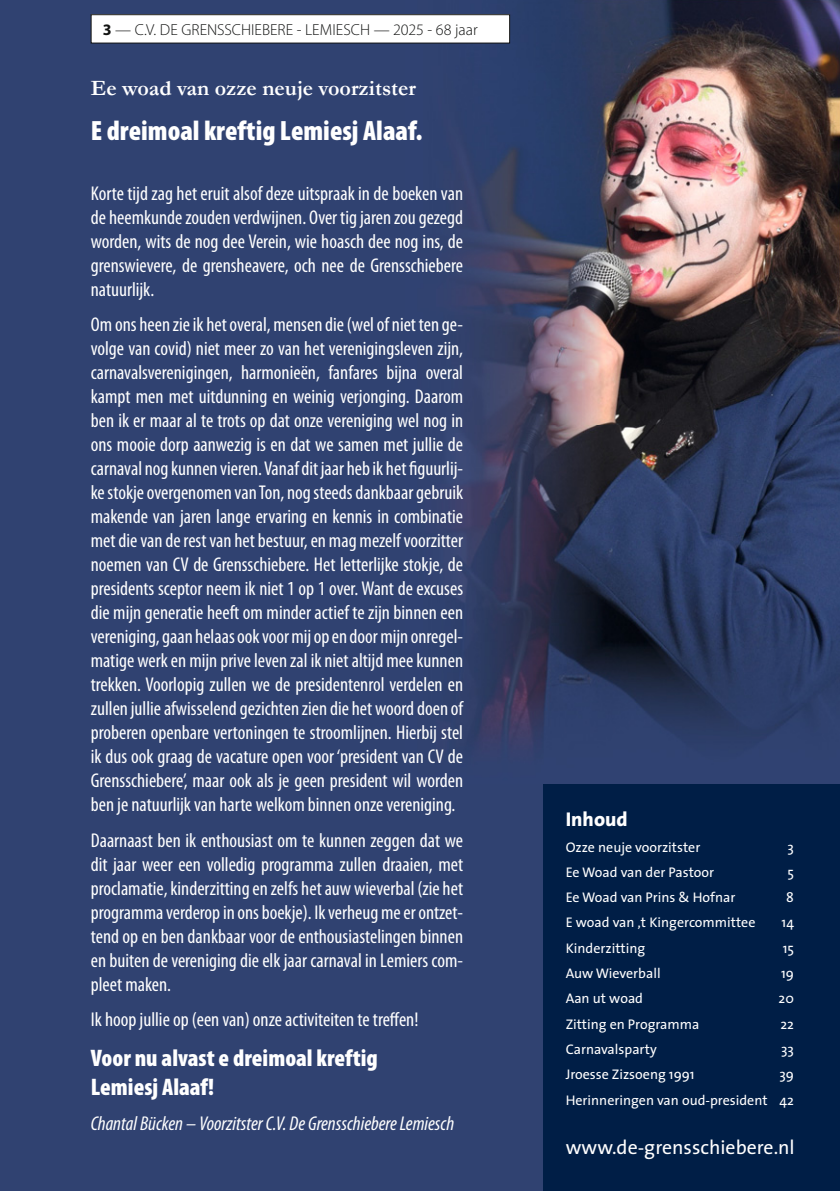
<style>
.page{position:relative;width:840px;height:1191px;background:#fff}
.page>*{position:absolute;margin:0;border:0;box-sizing:border-box;transform-origin:0 0}
.t1{font:900 condensed 28px "Myriad Pro";color:#fff}
.t2{font:900 condensed 24px/28.8px "Myriad Pro";color:#fff}
.t3{font:700 22px "Garamond";color:#fff}
.t4{font:condensed 20px/24px "Myriad Pro";color:#fff;text-align:justify}
.t5{font:italic condensed 20px "Myriad Pro";color:#fff}
.t6{font:800 20px "The Sans B8";color:#fff}
.t7{font:19.8px "The Sans";color:#fff}
.t8{font:300 16px "Myriad Pro";color:#131413}
.t9{font:14px/25.4px "The Sans";color:#fff;text-align:right}
.s1{font-weight:700}
</style>
<div class="page">
<div style="left:0;top:0;width:839px;height:1191px;background:#304271"></div>
<div style="left:542px;top:783px;width:297px;height:408px;background:#001e46"></div>
<img style="left:405px;top:0;width:434px;height:746px">
<div style="left:91px;top:15px;width:418px;height:28px;background:#fff"></div>
<div style="left:91px;top:14px;width:418px;height:29px;border:1px solid #131413"></div>
<p class="t8" style="left:103px;top:23px;width:376px"><span class="s1">3</span> — C.V. DE GRENSSCHIEBERE - LEMIESCH — 2025 - 68 jaar</p>
<p class="t3" style="left:91px;top:76px;width:326px">Ee woad van ozze neuje voorzitster</p>
<h1 class="t1" style="left:91px;top:120px;width:333px">E dreimoal kreftig Lemiesj Alaaf.</h1>
<p class="t4" style="left:91px;top:183px;width:373px">Korte tijd zag het eruit alsof deze uitspraak in de boeken van de heemkunde zouden verdwijnen. Over tig jaren zou gezegd worden, wits de nog dee Verein, wie hoasch dee nog ins, de grenswievere, de grensheavere, och nee de Grensschiebere natuurlijk.</p>
<p class="t4" style="left:91px;top:314px;width:373px">Om ons heen zie ik het overal, mensen die (wel of niet ten ge&shy;volge van covid) niet meer zo van het verenigingsleven zijn, carnavalsverenigingen, harmonieën, fanfares bijna overal kampt men met uitdunning en weinig verjonging. Daarom ben ik er maar al te trots op dat onze vereniging wel nog in ons mooie dorp aanwezig is en dat we samen met jullie de carnaval nog kunnen vieren. Vanaf dit jaar heb ik het figuurlij&shy;ke stokje overgenomen van Ton, nog steeds dankbaar gebruik makende van jaren lange ervaring en kennis in combinatie met die van de rest van het bestuur, en mag mezelf voorzitter noemen van CV de Grensschiebere. Het letterlijke stokje, de presidents sceptor neem ik niet 1 op 1 over. Want de excuses die mijn generatie heeft om minder actief te zijn binnen een vereniging, gaan helaas ook voor mij op en door mijn onregel&shy;matige werk en mijn prive leven zal ik niet altijd mee kunnen trekken. Voorlopig zullen we de presidentenrol verdelen en zullen jullie afwisselend gezichten zien die het woord doen of proberen openbare vertoningen te stroomlijnen. Hierbij stel ik dus ook graag de vacature open voor ‘president van CV de Grensschiebere’, maar ook als je geen president wil worden ben je natuurlijk van harte welkom binnen onze vereniging.</p>
<p class="t4" style="left:91px;top:830px;width:373px">Daarnaast ben ik enthousiast om te kunnen zeggen dat we dit jaar weer een volledig programma zullen draaien, met proclamatie, kinderzitting en zelfs het auw wieverbal (zie het programma verderop in ons boekje). Ik verheug me er ontzet&shy;tend op en ben dankbaar voor de enthousiastelingen binnen en buiten de vereniging die elk jaar carnaval in Lemiers com&shy;pleet maken.</p>
<p class="t4" style="left:91px;top:1009px;width:329px">Ik hoop jullie op (een van) onze activiteiten te treffen!</p>
<p class="t2" style="left:91px;top:1046px;width:288px">Voor nu alvast e dreimoal kreftig<br>Lemiesj Alaaf!</p>
<p class="t5" style="left:91px;top:1116px;width:365px">Chantal Bücken – Voorzitster C.V. De Grensschiebere Lemiesch</p>
<p class="t6" style="left:565px;top:809px;width:63px">Inhoud</p>
<p class="t9" style="left:565px;top:835px;width:136px">Ozze neuje voorzitster</p>
<p class="t9" style="left:787px;top:835px;width:8px">3</p>
<p class="t9" style="left:565px;top:861px;width:150px">Ee Woad van der Pastoor</p>
<p class="t9" style="left:787px;top:861px;width:8px">5</p>
<p class="t9" style="left:565px;top:886px;width:171px">Ee Woad van Prins &amp; Hofnar</p>
<p class="t9" style="left:785px;top:886px;width:9px">8</p>
<p class="t9" style="left:565px;top:911px;width:191px">E woad van ‚t Kingercommittee</p>
<p class="t9" style="left:781px;top:911px;width:14px">14</p>
<p class="t9" style="left:565px;top:936px;width:81px">Kinderzitting</p>
<p class="t9" style="left:782px;top:936px;width:13px">15</p>
<p class="t9" style="left:565px;top:962px;width:96px">Auw Wieverball</p>
<p class="t9" style="left:780px;top:962px;width:14px">19</p>
<p class="t9" style="left:565px;top:987px;width:79px">Aan ut woad</p>
<p class="t9" style="left:778px;top:987px;width:17px">20</p>
<p class="t9" style="left:565px;top:1012px;width:135px">Zitting en Programma</p>
<p class="t9" style="left:780px;top:1012px;width:15px">22</p>
<p class="t9" style="left:565px;top:1038px;width:92px">Carnavalsparty</p>
<p class="t9" style="left:780px;top:1038px;width:14px">33</p>
<p class="t9" style="left:565px;top:1063px;width:130px">Jroesse Zizsoeng 1991</p>
<p class="t9" style="left:565px;top:1063px;width:230px">39<br>Herinneringen van oud-president 42</p>
<p class="t7" style="left:565px;top:1139px;width:230px">www.de-grensschiebere.nl</p>
</div>
